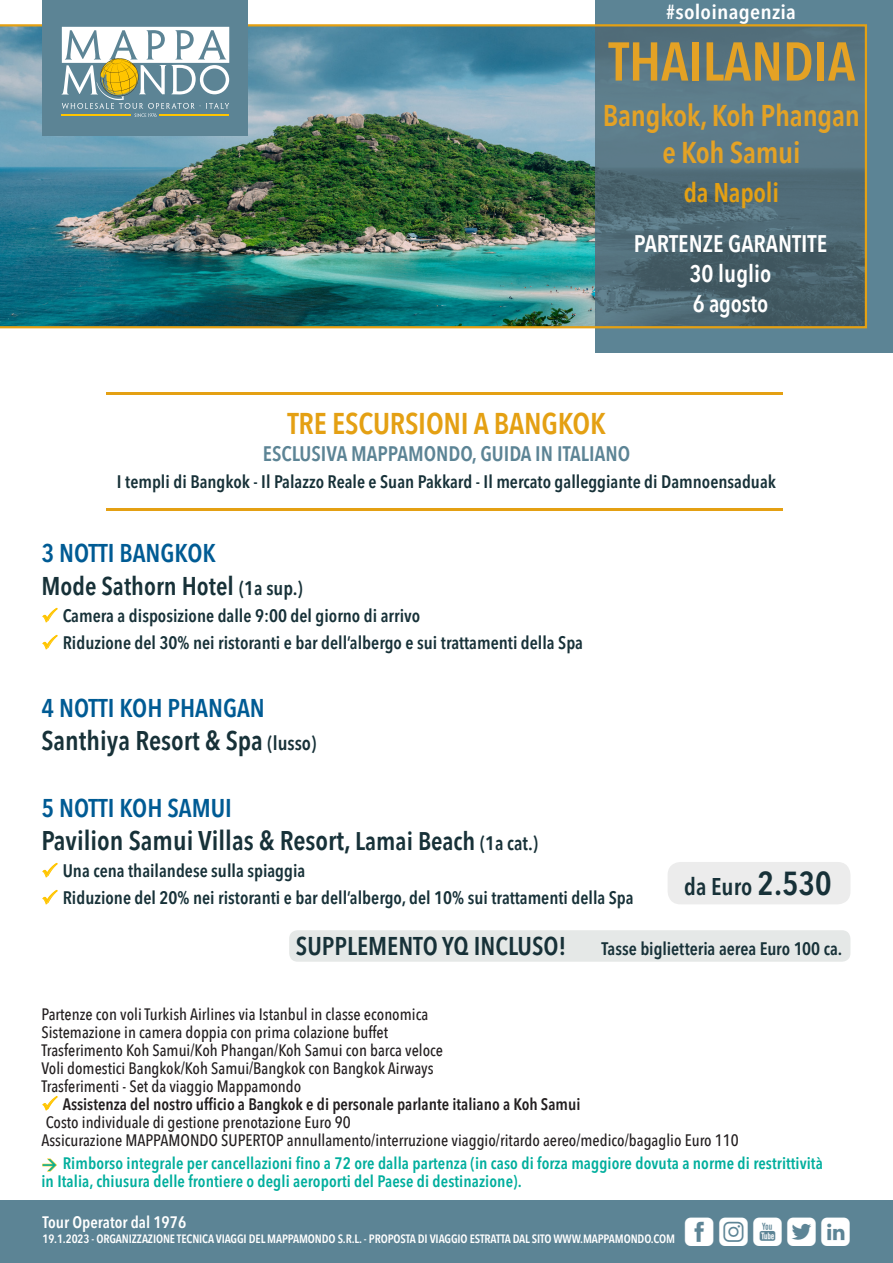
<style>
.page{position:relative;width:893px;height:1263px;background:#fff}
.page>*{position:absolute;margin:0;border:0;box-sizing:border-box;transform-origin:0 0}
.t1{font:600 54px "Avenir Next Condensed";color:#e4a225}
.t2{font:36px "Mappamondoutil";letter-spacing:.125em;color:#fff}
.t3{font:600 30px "Avenir Next Condensed";letter-spacing:-.01em;color:#e4a225}
.t4{font:600 30px "Avenir Next Condensed";letter-spacing:-.005em;color:#e4a013}
.t5{font:600 27px "Avenir Next Condensed";color:#173138}
.t6{font:600 27px "Avenir Next Condensed";letter-spacing:-.01em;color:#e4a013}
.t7{font:600 condensed 25.5px "Avenir Next LT Pro";color:#173138}
.t8{font:600 condensed 25.5px "Avenir Next LT Pro";color:#005b94}
.t9{font:600 24px "Avenir Next Condensed";color:#fff}
.t10{font:600 condensed 24px "Avenir Next LT Pro";color:#173138}
.t11{font:600 21px "Avenir Next Condensed";color:#5c8495}
.t12{font:600 condensed 20.25px "Avenir Next LT Pro";letter-spacing:.01em;color:#fff;scale:1.11 1}
.t13{font:600 condensed 18px "Avenir Next LT Pro";color:#173138}
.t14{font:600 condensed 16.5px/22.5px "Avenir Next LT Pro";letter-spacing:.005em;color:#00ae9d}
.t15{font:500 16.5px "Avenir Next Condensed";color:#231f20}
.t16{font:600 condensed 16.5px/18px "Avenir Next LT Pro";color:#231f20}
.t17{font:600 condensed 16.5px "Avenir Next LT Pro";color:#fff}
.t18{font:600 condensed 12px "Avenir Next LT Pro";letter-spacing:-.01em;color:#fff}
.s1{font-size:19.5px}
.s2{font-size:25.5px}
.s3{font-size:33px}
.s4{font-family:"Avenir Next Condensed";font-weight:500;font-stretch:normal}
.s5{font-weight:500;color:#231f20}
</style>
<div class="page">
<div style="left:0;top:1200px;width:893px;height:63px;background:#5c8495"></div>
<div style="left:595px;top:0;width:298px;height:353px;background:#5c8495"></div>
<img style="left:0;top:24px;width:867px;height:304px">
<div style="left:42px;top:0;width:206px;height:136px;background:#5c8495"></div>
<svg style="left:62px;top:27px;width:167px;height:90px"></svg>
<div style="left:668px;top:862px;width:182px;height:42px;background:#ececec;border-radius:13px"></div>
<div style="left:289px;top:930px;width:561px;height:32px;background:#e5e8e7;border-radius:9px"></div>
<hr style="left:106px;top:508px;width:676px;height:3px;background:#e4a013">
<hr style="left:106px;top:392px;width:676px;height:3px;background:#e4a013">
<svg style="left:42px;top:607px;width:16px;height:16px"></svg>
<svg style="left:42px;top:634px;width:16px;height:16px"></svg>
<svg style="left:42px;top:862px;width:16px;height:16px"></svg>
<svg style="left:42px;top:889px;width:16px;height:16px"></svg>
<svg style="left:42px;top:1095px;width:16px;height:16px"></svg>
<svg style="left:42px;top:1158px;width:15px;height:14px"></svg>
<p class="t12" style="left:666px;top:0;width:118px">#soloinagenzia</p>
<p class="t1" style="left:608px;top:15px;width:248px">THAILANDIA</p>
<p class="t3" style="left:603px;top:89px;width:259px">Bangkok, Koh Phangan</p>
<p class="t3" style="left:662px;top:127px;width:140px">e Koh Samui</p>
<p class="t6" style="left:684px;top:169px;width:97px">da Napoli</p>
<p class="t9" style="left:634px;top:222px;width:195px">PARTENZE GARANTITE</p>
<p class="t9" style="left:690px;top:252px;width:83px">30 luglio</p>
<p class="t9" style="left:693px;top:282px;width:77px">6 agosto</p>
<p class="t4" style="left:287px;top:398px;width:320px">TRE ESCURSIONI A BANGKOK</p>
<p class="t11" style="left:263px;top:435px;width:369px">ESCLUSIVA MAPPAMONDO, GUIDA IN ITALIANO</p>
<p class="t13" style="left:117px;top:471px;width:661px">I templi di Bangkok - Il Palazzo Reale e Suan Pakkard - Il mercato galleggiante di Damnoensaduak</p>
<p class="t8" style="left:41px;top:538px;width:176px">3 NOTTI BANGKOK</p>
<p class="t7" style="left:41px;top:571px;width:263px">Mode Sathorn Hotel <span class="s1">(1a sup.)</span></p>
<p class="t13" style="left:63px;top:605px;width:359px">Camera a disposizione dalle 9:00 del giorno di arrivo</p>
<p class="t13" style="left:63px;top:632px;width:522px">Riduzione del 30% nei ristoranti e bar dell’albergo e sui trattamenti della Spa</p>
<p class="t8" style="left:41px;top:692px;width:225px">4 NOTTI KOH PHANGAN</p>
<p class="t5" style="left:41px;top:717px;width:276px">Santhiya Resort &amp; Spa <span class="s1">(lusso)</span></p>
<p class="t8" style="left:41px;top:793px;width:192px">5 NOTTI KOH SAMUI</p>
<p class="t5" style="left:41px;top:817px;width:498px">Pavilion Samui Villas &amp; Resort, <span class="s2">Lamai Beach</span> <span class="s1">(1a cat.)</span></p>
<p class="t13" style="left:63px;top:860px;width:244px">Una cena thailandese sulla spiaggia</p>
<p class="t13" style="left:63px;top:887px;width:572px">Riduzione del 20% nei ristoranti e bar dell’albergo, del 10% sui trattamenti della Spa</p>
<p class="t10" style="left:684px;top:872px;width:149px">da Euro <span class="s3">2.530</span></p>
<p class="t7" style="left:296px;top:931px;width:272px">SUPPLEMENTO YQ INCLUSO!</p>
<p class="t13" style="left:601px;top:938px;width:242px">Tasse biglietteria aerea Euro 100 ca.</p>
<p class="t15" style="left:41px;top:1004px;width:388px">Partenze con voli Turkish Airlines via Istanbul in classe economica</p>
<p class="t15" style="left:41px;top:1022px;width:348px">Sistemazione in camera doppia con prima colazione buffet</p>
<p class="t15" style="left:41px;top:1040px;width:403px">Trasferimento Koh Samui/Koh Phangan/Koh Samui con barca veloce</p>
<p class="t15" style="left:41px;top:1058px;width:394px">Voli domestici Bangkok/Koh Samui/Bangkok con Bangkok Airways</p>
<p class="t15" style="left:41px;top:1076px;width:261px">Trasferimenti - Set da viaggio Mappamondo</p>
<p class="t16" style="left:46px;top:1095px;width:536px;text-indent:17px">Assistenza del nostro ufficio a Bangkok e di personale parlante italiano a Koh Samui<br><span class="s4">Costo individuale di gestione prenotazione Euro 90</span></p>
<p class="t14" style="left:63px;top:1129px;width:762px;text-indent:-21px"><span class="s5">Assicurazione MAPPAMONDO SUPERTOP annullamento/interruzione viaggio/ritardo aereo/medico/bagaglio Euro 110<br></span>Rimborso integrale per cancellazioni fino a 72 ore dalla partenza (in caso di forza maggiore dovuta a norme di restrittività</p>
<p class="t14" style="left:41px;top:1169px;width:482px">in Italia, chiusura delle frontiere o degli aeroporti del Paese di destinazione).</p>
<p class="t17" style="left:43px;top:1212px;width:145px">Tour Operator dal 1976</p>
<p class="t18" style="left:43px;top:1231px;width:634px">19.1.2023 - ORGANIZZAZIONE TECNICA VIAGGI DEL MAPPAMONDO S.R.L. - PROPOSTA DI VIAGGIO ESTRATTA DAL SITO WWW.MAPPAMONDO.COM</p>
<p class="t2" style="left:685px;top:1212px;width:167px">fiytl</p>
</div>
